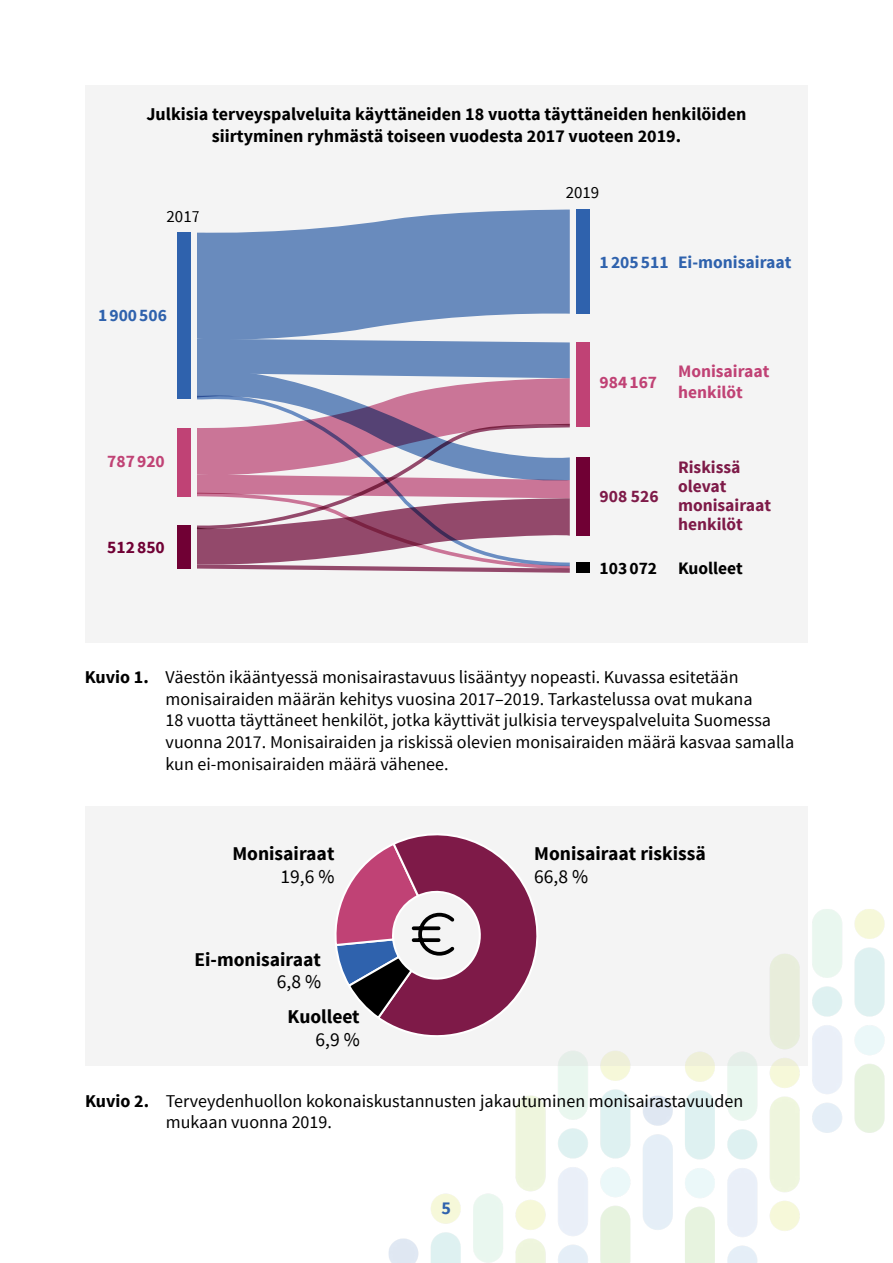
<style>
.page{position:relative;width:893px;height:1263px;background:#fff}
.page>*{position:absolute;margin:0;border:0;box-sizing:border-box;transform-origin:0 0}
.t1{font:700 19.5px/22.5px "Source Sans Pro";color:#000;text-align:right}
.Kuvioteksti{font:18px/21.6px "Source Sans Pro";color:#000}
.t2{font:700 18px/22.5px "Source Sans Pro";color:#000;text-align:center}
.t3{font:700 18px "Source Sans Pro";color:#2f62ad}
.t4{font:700 17.55px/18.9px "Source Sans Pro";color:#7e1a48}
.t5{font:700 17.55px/21px "Source Sans Pro";color:#c04275}
.t6{font:700 17.55px "Source Sans Pro";color:#2f62ad}
.t7{font:700 17.55px "Source Sans Pro";color:#000}
.t8{font:700 17.55px "Source Sans Pro";color:#700034}
.t9{font:16.95px "Source Sans Pro";color:#000}
.s1{font-weight:700}
.s2{font-weight:400}
</style>
<div class="page">
<img style="left:388px;top:909px;width:497px;height:354px">
<div style="left:85px;top:86px;width:723px;height:557px;background:#f4f4f4"></div>
<svg style="left:197px;top:210px;width:373px;height:129px;fill:#698bbd"></svg>
<svg style="left:197px;top:339px;width:373px;height:234px"></svg>
<div style="left:576px;top:210px;width:13px;height:104px;background:#2f62ad"></div>
<div style="left:177px;top:232px;width:13px;height:167px;background:#2f62ad"></div>
<div style="left:576px;top:343px;width:13px;height:84px;background:#c04275"></div>
<div style="left:177px;top:428px;width:13px;height:68px;background:#c04275"></div>
<div style="left:576px;top:457px;width:13px;height:79px;background:#700034"></div>
<div style="left:177px;top:526px;width:13px;height:43px;background:#700034"></div>
<div style="left:576px;top:562px;width:13px;height:11px;background:#000"></div>
<div style="left:85px;top:806px;width:723px;height:260px;background:#f4f4f4"></div>
<svg style="left:335px;top:834px;width:203px;height:203px"></svg>
<p class="t2" style="left:146px;top:103px;width:601px">Julkisia terveyspalveluita käyttäneiden 18 vuotta täyttäneiden henkilöiden siirtyminen ryhmästä toiseen vuodesta 2017 vuoteen 2019.</p>
<p class="t9" style="left:167px;top:206px;width:35px">2017</p>
<p class="t6" style="left:98px;top:304px;width:70px">1900506</p>
<p class="t5" style="left:107px;top:451px;width:59px">787920</p>
<p class="t8" style="left:107px;top:536px;width:59px">512850</p>
<p class="t9" style="left:566px;top:182px;width:35px">2019</p>
<p class="t6" style="left:600px;top:251px;width:193px">1205511 Ei-monisairaat</p>
<p class="t5" style="left:600px;top:372px;width:59px">984167</p>
<p class="t5" style="left:678px;top:362px;width:93px">Monisairaat henkilöt</p>
<p class="t4" style="left:600px;top:487px;width:60px">908 526</p>
<p class="t7" style="left:600px;top:557px;width:59px">103072</p>
<p class="t4" style="left:678px;top:458px;width:95px">Riskissä olevat monisairaat henkilöt</p>
<p class="t7" style="left:678px;top:557px;width:66px">Kuolleet</p>
<p class="Kuvioteksti" style="left:166px;top:667px;width:630px;text-indent:-81px"><span class="s1">Kuvio 1.</span> Väestön ikääntyessä monisairastavuus lisääntyy nopeasti. Kuvassa esitetään monisairaiden määrän kehitys vuosina 2017–2019. Tarkastelussa ovat mukana<br>18 vuotta täyttäneet henkilöt, jotka käyttivät julkisia terveyspalveluita Suomessa vuonna 2017. Monisairaiden ja riskissä olevien monisairaiden määrä kasvaa samalla kun ei-monisairaiden määrä vähenee.</p>
<p class="t1" style="left:232px;top:843px;width:104px">Monisairaat<br><span class="s2">19,6 %</span></p>
<p class="t1" style="left:195px;top:949px;width:128px">Ei-monisairaat<br><span class="s2">6,8 %</span></p>
<p class="t1" style="left:288px;top:1006px;width:74px">Kuolleet<br><span class="s2">6,9 %</span></p>
<p class="t1" style="left:534px;top:843px;width:173px;text-align:left">Monisairaat riskissä<br><span class="s2">66,8 %</span></p>
<p class="Kuvioteksti" style="left:166px;top:1090px;width:579px;text-indent:-81px"><span class="s1">Kuvio 2.</span> Terveydenhuollon kokonaiskustannusten jakautuminen monisairastavuuden mukaan vuonna 2019.</p>
<p class="t3" style="left:441px;top:1196px;width:11px">5</p>
</div>
